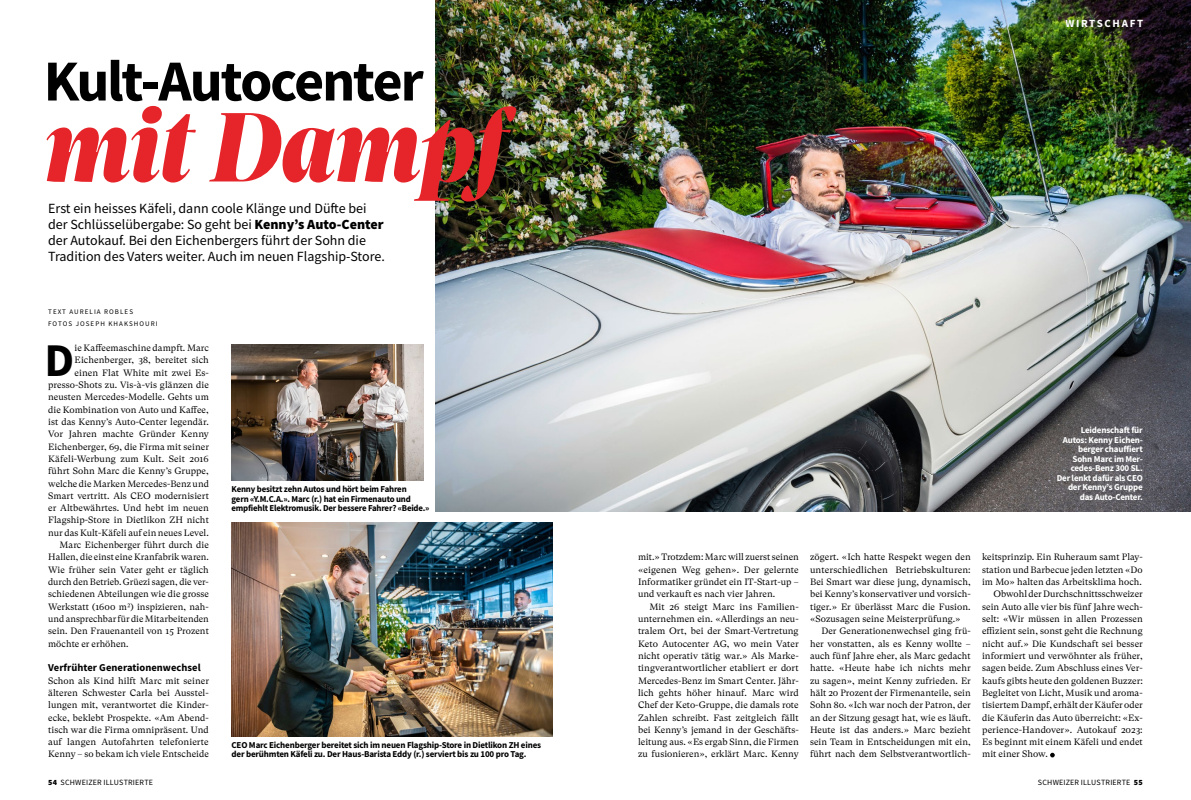
<style>
.page{position:relative;width:1191px;height:800px;background:#fff}
.page>*{position:absolute;margin:0;border:0;box-sizing:border-box;transform-origin:0 0}
._202_Titel_SSans_60{font:italic 900 107.2px "Sole Serif Big Display";letter-spacing:-.015em;color:#e6252a}
._202_Titel_SSans_60-2{font:700 58px "Source Sans Pro";letter-spacing:-.04em;color:#000}
._503_LT_GTSup_Init_S{font:700 46.9px "Source Sans Pro";color:#000}
._300_Lead_SSans_Reg{font:14px/16px "Source Sans Pro";color:#000}
._100_Rubriktitel_Nor{font:700 11px "Source Sans Pro";letter-spacing:.15em;color:#fff}
._600_ZwTi_SSans_Stor{font:700 10.5px "Source Sans Pro";letter-spacing:.005em;color:#000}
._501_LT_GTSupText_BS{font:9.2px/12.3px "GT Super Text";letter-spacing:.005em;color:#000;text-align:justify}
._503_LT_GTSup_Init_S-2{font:9.2px/12.3px "GT Super Text";letter-spacing:.005em;color:#000;text-align:right}
._500_LT_GTSupText_BS{font:9.2px/12.3px "GT Super Text";color:#000;text-align:justify}
._800_Legi_SSans_Bold{font:700 9px/9.5px "Source Sans Pro";letter-spacing:-.02em;color:#000}
._800_Legi_SSans_Bold-2{font:700 9px/9.5px "Source Sans Pro";letter-spacing:-.02em;color:#fff;text-align:right}
.t1{font:8px "Source Sans Pro";letter-spacing:.025em;color:#000}
._401_AUTOR_SSans_x07{font:7px "Source Sans Pro";letter-spacing:.15em;color:#000}
.s1{font-weight:900}
</style>
<div class="page">
<img style="left:435px;top:0;width:756px;height:511px">
<img style="left:231px;top:344px;width:193px;height:136px">
<img style="left:231px;top:522px;width:322px;height:214px">
<svg style="left:1050px;top:752px;width:4px;height:5px"></svg>
<p class="_202_Titel_SSans_60-2" style="left:44px;top:42px;width:381px">Kult-Autocenter</p>
<p class="_202_Titel_SSans_60" style="left:44px;top:77px;width:463px">mit Dampf</p>
<p class="_300_Lead_SSans_Reg" style="left:48px;top:200px;width:338px">Erst ein heisses Käfeli, dann coole Klänge und Düfte bei der Schlüsselübergabe: So geht bei <span class="s1">Kenny’s Auto-Center </span>der Autokauf. Bei den Eichenbergers führt der Sohn die Tradition des Vaters weiter. Auch im neuen Flagship-Store.</p>
<p class="_401_AUTOR_SSans_x07" style="left:48px;top:307px;width:86px">TEXT AURELIA ROBLES</p>
<p class="_401_AUTOR_SSans_x07" style="left:48px;top:319px;width:111px">FOTOS JOSEPH KHAKSHOURI</p>
<p class="_503_LT_GTSup_Init_S" style="left:45px;top:328px;width:31px">D</p>
<p class="_503_LT_GTSup_Init_S-2" style="left:48px;top:341px;width:162px">ie Kaffeemaschine dampft. Marc Eichenberger, 38, bereitet sich<br>einen Flat White mit zwei Es&shy;presso-Shots zu. Vis-à-vis glänzen die neusten Mercedes-Modelle. Gehts um die Kombination von Auto und Kaffee, ist das Kenny’s Auto-Center legendär.<br>Vor Jahren machte Gründer Kenny Eichenberger, 69, die Firma mit seiner Käfeli-Werbung zum Kult. Seit 2016 führt Sohn Marc die Kenny’s Gruppe, welche die Marken Mercedes-Benz und Smart vertritt. Als CEO modernisiert er Altbewährtes. Und hebt im neuen Flagship-Store in Dietlikon ZH nicht nur das Kult-Käfeli auf ein neues Level.</p>
<p class="_501_LT_GTSupText_BS" style="left:48px;top:538px;width:162px;text-indent:11px">Marc Eichenberger führt durch die Hallen, die einst eine Kranfabrik waren.<br>Wie früher sein Vater geht er täglich durch den Betrieb. Grüezi sagen, die ver&shy;schiedenen Abteilungen wie die grosse Werkstatt (1600 m2) inspizieren, nah&shy;und ansprechbar für die Mitarbeitenden sein. Den Frauenanteil von 15 Prozent möchte er erhöhen.</p>
<p class="_600_ZwTi_SSans_Stor" style="left:48px;top:660px;width:154px">Verfrühter Generationenwechsel</p>
<p class="_500_LT_GTSupText_BS" style="left:48px;top:674px;width:162px">Schon als Kind hilft Marc mit seiner älteren Schwester Carla bei Ausstel&shy;lungen mit, verantwortet die Kinder&shy;ecke, beklebt Prospekte. «Am Abend&shy;tisch war die Firma omnipräsent. Und auf langen Autofahrten telefonierte Kenny – so bekam ich viele Entscheide</p>
<p class="_800_Legi_SSans_Bold" style="left:231px;top:484px;width:199px">Kenny besitzt zehn Autos und hört beim Fahren<br>gern «Y.M.C.A.». Marc (r.) hat ein Firmenauto und empfiehlt Elektromusik. Der bessere Fahrer? «Beide.»</p>
<p class="_800_Legi_SSans_Bold" style="left:231px;top:739px;width:311px">CEO Marc Eichenberger bereitet sich im neuen Flagship-Store in Dietlikon ZH eines der berühmten Käfeli zu. Der Haus-Barista Eddy (r.) serviert bis zu 100 pro Tag.</p>
<p class="_100_Rubriktitel_Nor" style="left:1065px;top:16px;width:79px">WIRTSCHAFT</p>
<p class="_800_Legi_SSans_Bold-2" style="left:1056px;top:425px;width:87px">Leidenschaft für<br>Autos: Kenny Eichen&shy;berger chauffiert<br>Sohn Marc im Mer&shy;cedes-Benz 300 SL.<br>Der lenkt dafür als CEO der Kenny’s Gruppe das Auto-Center.</p>
<p class="_500_LT_GTSupText_BS" style="left:638px;top:551px;width:162px">mit.» Trotzdem: Marc will zuerst seinen «eigenen Weg gehen». Der gelernte Informatiker gründet ein IT-Start-up – und verkauft es nach vier Jahren.</p>
<p class="_501_LT_GTSupText_BS" style="left:638px;top:600px;width:162px;text-indent:11px">Mit 26 steigt Marc ins Familien&shy;unternehmen ein. «Allerdings an neu&shy;tralem Ort, bei der Smart-Vertretung Keto Autocenter AG, wo mein Vater nicht operativ tätig war.» Als Marke&shy;tingverantwortlicher etabliert er dort Mercedes-Benz im Smart Center. Jähr&shy;lich gehts höher hinauf. Marc wird Chef der Keto-Gruppe, die damals rote Zahlen schreibt. Fast zeitgleich fällt bei Kenny’s jemand in der Geschäfts&shy;leitung aus. «Es ergab Sinn, die Firmen zu fusionieren», erklärt Marc. Kenny</p>
<p class="_501_LT_GTSupText_BS" style="left:810px;top:551px;width:162px">zögert. «Ich hatte Respekt wegen den unterschiedlichen Betriebskulturen:<br>Bei Smart war diese jung, dynamisch, bei Kenny’s konservativer und vorsich&shy;tiger.» Er überlässt Marc die Fusion. «Sozusagen seine Meisterprüfung.»</p>
<p class="_501_LT_GTSupText_BS" style="left:810px;top:625px;width:162px;text-indent:11px">Der Generationenwechsel ging frü&shy;her vonstatten, als es Kenny wollte – auch fünf Jahre eher, als Marc gedacht hatte. «Heute habe ich nichts mehr zu sagen», meint Kenny zufrieden. Er hält 20 Prozent der Firmenanteile, sein Sohn 80. «Ich war noch der Patron, der an der Sitzung gesagt hat, wie es läuft.<br>Heute ist das anders.» Marc bezieht sein Team in Entscheidungen mit ein, führt nach dem Selbstverantwortlich-</p>
<p class="_501_LT_GTSupText_BS" style="left:982px;top:551px;width:162px">keitsprinzip. Ein Ruheraum samt Play&shy;station und Barbecue jeden letzten «Do im Mo» halten das Arbeitsklima hoch.</p>
<p class="_501_LT_GTSupText_BS" style="left:982px;top:588px;width:162px;text-indent:11px">Obwohl der Durchschnittsschweizer sein Auto alle vier bis fünf Jahre wech&shy;selt: «Wir müssen in allen Prozessen effizient sein, sonst geht die Rechnung nicht auf.» Die Kundschaft sei besser informiert und verwöhnter als früher, sagen beide. Zum Abschluss eines Ver&shy;kaufs gibts heute den goldenen Buzzer:<br>Begleitet von Licht, Musik und aroma&shy;tisiertem Dampf, erhält der Käufer oder die Käuferin das Auto überreicht: «Ex&shy;perience-Handover». Autokauf 2023:<br>Es beginnt mit einem Käfeli und endet mit einer Show.</p>
<p class="t1" style="left:48px;top:777px;width:106px"><span class="s1">54</span> SCHWEIZER ILLUSTRIERTE</p>
<p class="t1" style="left:1038px;top:777px;width:106px">SCHWEIZER ILLUSTRIERTE <span class="s1">55</span></p>
</div>
